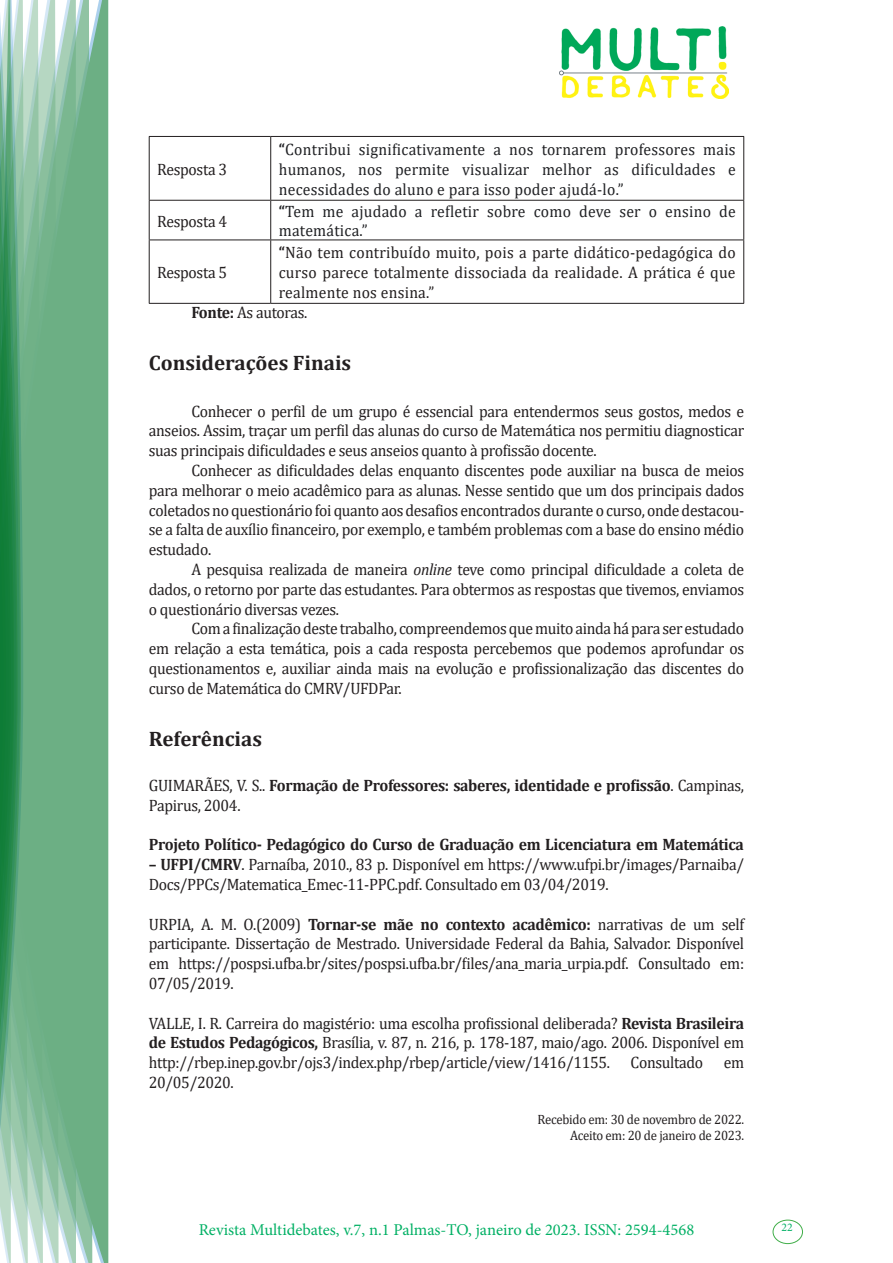
<style>
.page{position:relative;width:893px;height:1263px;background:#fff}
.page>*{position:absolute;margin:0;border:0;box-sizing:border-box;transform-origin:0 0}
.Titulo_2{font:700 21px "Cambria";color:#231f20}
.texto{font:16.5px/19.8px "Cambria";letter-spacing:-.02em;color:#231f20;text-align:justify;scale:.95 1}
.texto-2{font:16.5px/19.8px "Cambria";letter-spacing:.015em;color:#202124;text-align:justify;scale:.95 1}
.texto-3{font:700 16.5px/19.8px "Cambria";letter-spacing:-.02em;color:#231f20;scale:.95 1}
.t1{font:16.5px "Minion Pro";color:#00b064}
.texto-4{font:13.5px "Cambria";letter-spacing:-.02em;color:#231f20;scale:.95 1}
.t2{font:11.7px "Minion Pro";color:#00b064}
.s1{font-weight:700}
.s2{font-style:italic}
.s3{font-weight:400}
</style>
<div class="page">
<img style="left:559px;top:26px;width:169px;height:72px">
<div style="left:95px;top:0;width:14px;height:1263px;background:#6caf84"></div>
<svg style="left:79px;top:0;width:16px;height:1263px;background:#71b289"></svg>
<svg style="left:62px;top:0;width:17px;height:1263px;background:#75b48c"></svg>
<svg style="left:45px;top:0;width:17px;height:1263px;background:#7cb792"></svg>
<svg style="left:30px;top:0;width:15px;height:1263px;background:#80ba96"></svg>
<svg style="left:0;top:0;width:30px;height:1263px;background:#61a97f"></svg>
<div style="left:772px;top:1219px;width:31px;height:25px;border:1px solid #40ae49;border-radius:50%"></div>
<hr style="left:149px;top:136px;width:122px;height:1px;background:#231f20">
<hr style="left:149px;top:137px;width:1px;height:63px;background:#231f20">
<hr style="left:271px;top:136px;width:473px;height:1px;background:#231f20">
<hr style="left:270px;top:137px;width:1px;height:63px;background:#231f20">
<hr style="left:743px;top:137px;width:1px;height:63px;background:#231f20">
<hr style="left:149px;top:200px;width:122px;height:1px;background:#231f20">
<hr style="left:149px;top:201px;width:1px;height:39px;background:#231f20">
<hr style="left:271px;top:200px;width:473px;height:1px;background:#231f20">
<hr style="left:270px;top:201px;width:1px;height:39px;background:#231f20">
<hr style="left:743px;top:201px;width:1px;height:39px;background:#231f20">
<hr style="left:149px;top:240px;width:122px;height:1px;background:#231f20">
<hr style="left:149px;top:240px;width:1px;height:63px;background:#231f20">
<hr style="left:271px;top:240px;width:473px;height:1px;background:#231f20">
<hr style="left:270px;top:240px;width:1px;height:63px;background:#231f20">
<hr style="left:743px;top:240px;width:1px;height:63px;background:#231f20">
<hr style="left:149px;top:303px;width:122px;height:1px;background:#231f20">
<hr style="left:271px;top:303px;width:473px;height:1px;background:#231f20">
<p class="texto" style="left:157px;top:159px;width:75px">Resposta 3</p>
<p class="texto-2" style="left:279px;top:139px;width:482px"><span class="s1">“</span>Contribui significativamente a nos tornarem professores mais humanos, nos permite visualizar melhor as dificuldades e necessidades do aluno e para isso poder ajudá-lo.”</p>
<p class="texto" style="left:157px;top:211px;width:75px">Resposta 4</p>
<p class="texto-2" style="left:279px;top:201px;width:482px"><span class="s1">“</span>Tem me ajudado a refletir sobre como deve ser o ensino de matemática.”</p>
<p class="texto" style="left:157px;top:262px;width:75px">Resposta 5</p>
<p class="texto" style="left:279px;top:243px;width:482px"><span class="s1">“</span>Não tem contribuído muito, pois a parte didático-pedagógica do curso parece totalmente dissociada da realidade. A prática é que realmente nos ensina.”</p>
<p class="texto" style="left:191px;top:302px;width:124px"><span class="s1">Fonte:</span> As autoras.</p>
<p class="Titulo_2" style="left:149px;top:348px;width:204px">Considerações Finais</p>
<p class="texto" style="left:149px;top:401px;width:628px;text-indent:43px">Conhecer o perfil de um grupo é essencial para entendermos seus gostos, medos e anseios. Assim, traçar um perfil das alunas do curso de Matemática nos permitiu diagnosticar suas principais dificuldades e seus anseios quanto à profissão docente.</p>
<p class="texto" style="left:149px;top:460px;width:628px;text-indent:43px">Conhecer as dificuldades delas enquanto discentes pode auxiliar na busca de meios para melhorar o meio acadêmico para as alunas. Nesse sentido que um dos principais dados coletados no questionário foi quanto aos desafios encontrados durante o curso, onde destacou&shy;se a falta de auxílio financeiro, por exemplo, e também problemas com a base do ensino médio estudado.</p>
<p class="texto" style="left:149px;top:559px;width:628px;text-indent:43px">A pesquisa realizada de maneira <span class="s2">online</span> teve como principal dificuldade a coleta de dados, o retorno por parte das estudantes. Para obtermos as respostas que tivemos, enviamos o questionário diversas vezes.</p>
<p class="texto" style="left:149px;top:619px;width:628px;text-indent:43px">Com a finalização deste trabalho, compreendemos que muito ainda há para ser estudado em relação a esta temática, pois a cada resposta percebemos que podemos aprofundar os questionamentos e, auxiliar ainda mais na evolução e profissionalização das discentes do curso de Matemática do CMRV/UFDPar.</p>
<p class="Titulo_2" style="left:149px;top:724px;width:115px">Referências</p>
<p class="texto-3" style="left:149px;top:775px;width:628px"><span class="s3">GUIMARÃES, V. S..</span> Formação de Professores: saberes, identidade e profissão<span class="s3">. Campinas,<br>Papirus, 2004.</span></p>
<p class="texto-3" style="left:149px;top:834px;width:628px">Projeto Político- Pedagógico do Curso de Graduação em Licenciatura em Matemática</p>
<p class="texto" style="left:149px;top:854px;width:628px"><span class="s1">– UFPI/CMRV</span>. Parnaíba, 2010., 83 p. Disponível em https://www.ufpi.br/images/Parnaiba/<br>Docs/PPCs/Matematica_Emec-11-PPC.pdf. Consultado em 03/04/2019.</p>
<p class="texto" style="left:149px;top:914px;width:628px">URPIA, A. M. O.(2009) <span class="s1">Tornar-se mãe no contexto acadêmico:</span> narrativas de um self participante. Dissertação de Mestrado. Universidade Federal da Bahia, Salvador. Disponível em https://pospsi.ufba.br/sites/pospsi.ufba.br/files/ana_maria_urpia.pdf. Consultado em:<br>07/05/2019.</p>
<p class="texto" style="left:149px;top:1013px;width:628px">VALLE, I. R. Carreira do magistério: uma escolha profissional deliberada? <span class="s1">Revista Brasileira de Estudos Pedagógicos,</span> Brasília, v. 87, n. 216, p. 178-187, maio/ago. 2006. Disponível em http://rbep.inep.gov.br/ojs3/index.php/rbep/article/view/1416/1155. Consultado em 20/05/2020.</p>
<p class="texto-4" style="left:538px;top:1111px;width:219px">Recebido em: 30 de novembro de 2022.</p>
<p class="texto-4" style="left:570px;top:1128px;width:185px">Aceito em: 20 de janeiro de 2023.</p>
<p class="t1" style="left:199px;top:1218px;width:497px">Revista Multidebates, v.7, n.1 Palmas-TO, janeiro de 2023. ISSN: 2594-4568</p>
<p class="t2" style="left:781px;top:1219px;width:13px">22</p>
</div>
